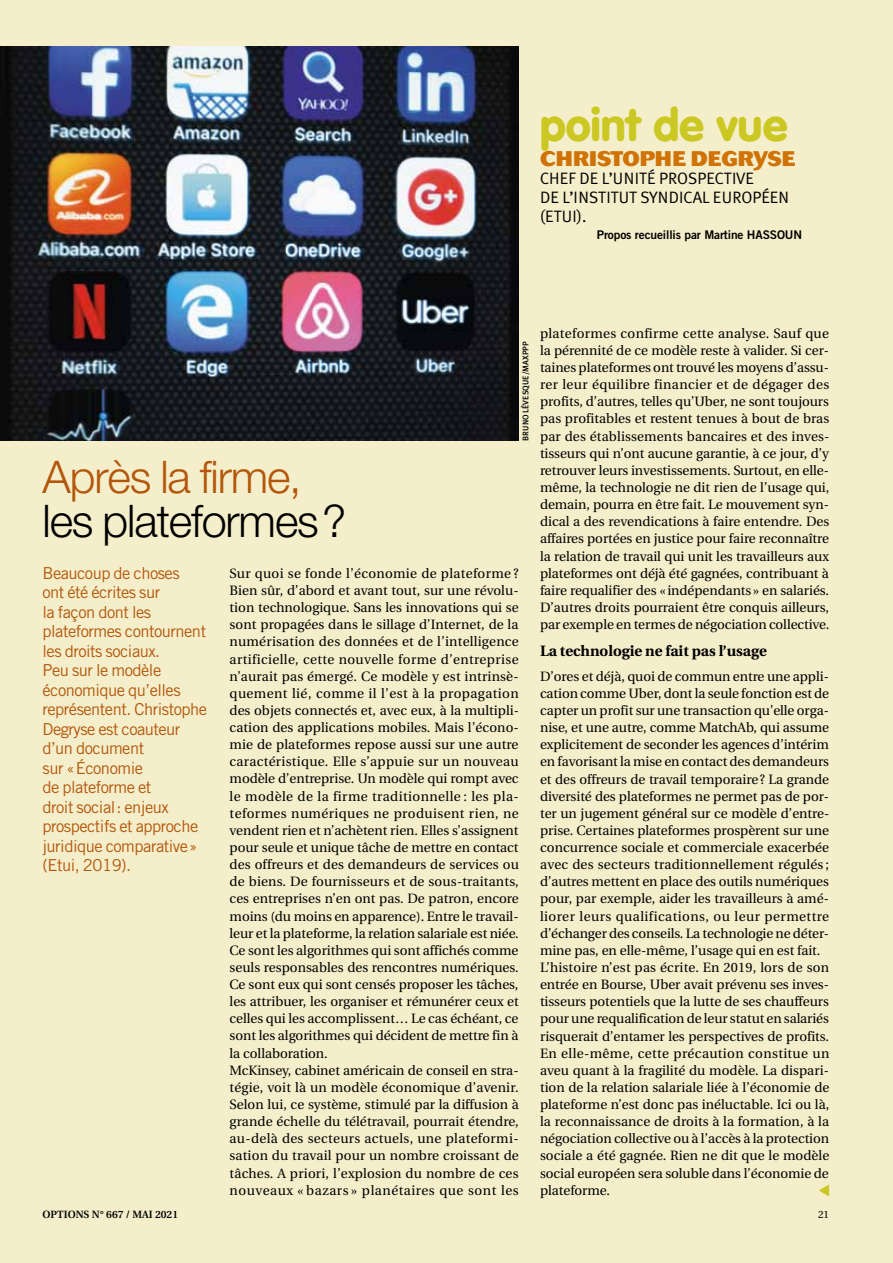
<style>
.page{position:relative;width:893px;height:1263px;background:#f4eeca}
.page>*{position:absolute;margin:0;border:0;box-sizing:border-box;transform-origin:0 0}
.t1{font:300 45px "Helvetica Neue";letter-spacing:-.025em;color:#000}
.t2{font:300 45px "Helvetica Neue";letter-spacing:-.025em;color:#b3570c}
.t3{font:900 45px "VAG Rounded";color:#cbc823}
.t4{font:800 21px "Cosmos";letter-spacing:.015em;color:#d17205}
.t5{font:16.5px/19.5px "Trade Gothic";letter-spacing:-.03em;color:#b3570c}
.t6{font:16.5px/18.8px "Meta Plus Normal";letter-spacing:-.005em;color:#000}
.t7{font:700 15px "Utopia";color:#000}
.t8{font:13.5px/17.1px "Utopia";color:#000}
.t9{font:12px "Trade Gothic Bold Two";letter-spacing:-.01em;color:#000}
.t10{font:600 10.5px "Utopia";color:#000}
.t11{font:10.5px "Utopia";color:#000}
.t12{font:500 8.25px "Meta Plus";color:#000}
</style>
<div class="page">
<img style="left:1px;top:47px;width:518px;height:394px">
<h1 class="t3" style="left:540px;top:98px;width:249px">point de vue</h1>
<h2 class="t4" style="left:540px;top:146px;width:257px">CHRISTOPHE DEGRYSE</h2>
<p class="t6" style="left:540px;top:169px;width:251px">CHEF DE L’UNITÉ PROSPECTIVE<br>DE L’I NSTITUT SYNDICAL EUROPÉEN (ETUI).</p>
<p class="t9" style="left:597px;top:227px;width:205px">Propos recueillis par Martine Hassoun</p>
<p class="t12" style="left:521px;top:413px;width:72px;rotate:-90deg">Lévesque/maxppp</p>
<h1 class="t2" style="left:43px;top:450px;width:261px">Après la firme,</h1>
<h1 class="t1" style="left:43px;top:493px;width:305px">les plateformes?</h1>
<p class="t12" style="left:521px;top:441px;width:10px;rotate:-90deg">Bruno</p>
<p class="t5" style="left:43px;top:563px;width:166px">Beaucoup de choses<br>ont été écrites sur<br>la façon dont les plateformes contournent les droits sociaux.<br>Peu sur le modèle économique qu’elles représentent. Christophe<br>Degryse est coauteur d’un document<br>sur «Économie<br>de plateforme et<br>droit social: enjeux prospectifs et approche juridique comparative» (Etui, 2019).</p>
<p class="t8" style="left:230px;top:565px;width:291px">Sur quoi se fonde l’économie de plateforme ?<br>Bien sûr, d’abord et avant tout, sur une révolu&shy;tion technologique. Sans les innovations qui se sont propagées dans le sillage d’Internet, de la numérisation des données et de l’intelligence artificielle, cette nouvelle forme d’entreprise n’aurait pas émergé. Ce modèle y est intrinsè&shy;quement lié, comme il l’est à la propagation des objets connectés et, avec eux, à la multipli&shy;cation des applications mobiles. Mais l’écono&shy;mie de plateformes repose aussi sur une autre caractéristique. Elle s’appuie sur un nouveau modèle d’entreprise. Un modèle qui rompt avec le modèle de la firme traditionnelle : les pla&shy;teformes numériques ne produisent rien, ne vendent rien et n’achètent rien. Elles s’assignent pour seule et unique tâche de mettre en contact des offreurs et des demandeurs de services ou de biens. De fournisseurs et de sous-traitants, ces entreprises n’en ont pas. De patron, encore moins (du moins en apparence). Entre le travail&shy;leur et la plateforme, la relation salariale est niée.<br>Ce sont les algorithmes qui sont affichés comme seuls responsables des rencontres numériques.<br>Ce sont eux qui sont censés proposer les tâches, les attribuer, les organiser et rémunérer ceux et celles qui les accomplissent… Le cas échéant, ce sont les algorithmes qui décident de mettre fin à la collaboration.<br>McKinsey, cabinet américain de conseil en stra&shy;tégie, voit là un modèle économique d’avenir.<br>Selon lui, ce système, stimulé par la diffusion à grande échelle du télétravail, pourrait étendre, au-delà des secteurs actuels, une plateformi&shy;sation du travail pour un nombre croissant de tâches. A priori, l’explosion du nombre de ces nouveaux « bazars » planétaires que sont les</p>
<p class="t8" style="left:540px;top:325px;width:291px;text-align:justify">plateformes confirme cette analyse. Sauf que la pérennité de ce modèle reste à valider. Si cer&shy;taines plateformes ont trouvé les moyens d’assu&shy;rer leur équilibre financier et de dégager des profits, d’autres, telles qu’Uber, ne sont toujours pas profitables et restent tenues à bout de bras par des établissements bancaires et des inves&shy;tisseurs qui n’ont aucune garantie, à ce jour, d’y retrouver leurs investissements. Surtout, en elle&shy;même, la technologie ne dit rien de l’usage qui, demain, pourra en être fait. Le mouvement syn&shy;dical a des revendications à faire entendre. Des affaires portées en justice pour faire reconnaître la relation de travail qui unit les travailleurs aux plateformes ont déjà été gagnées, contribuant à faire requalifier des « indépendants » en salariés.<br>D’autres droits pourraient être conquis ailleurs, par exemple en termes de négociation collective.</p>
<p class="t7" style="left:540px;top:642px;width:228px">La technologie ne fait pas l’usage</p>
<p class="t8" style="left:540px;top:668px;width:291px">D’ores et déjà, quoi de commun entre une appli&shy;cation comme Uber, dont la seule fonction est de capter un profit sur une transaction qu’elle orga&shy;nise, et une autre, comme MatchAb, qui assume explicitement de seconder les agences d’intérim en favorisant la mise en contact des demandeurs et des offreurs de travail temporaire? La grande diversité des plateformes ne permet pas de por&shy;ter un jugement général sur ce modèle d’entre&shy;prise. Certaines plateformes prospèrent sur une concurrence sociale et commerciale exacerbée avec des secteurs traditionnellement régulés ; d’autres mettent en place des outils numériques pour, par exemple, aider les travailleurs à amé&shy;liorer leurs qualifications, ou leur permettre d’échanger des conseils. La technologie ne déter&shy;mine pas, en elle-même, l’usage qui en est fait.<br>L’histoire n’est pas écrite. En 2019, lors de son entrée en Bourse, Uber avait prévenu ses inves&shy;tisseurs potentiels que la lutte de ses chauffeurs pour une requalification de leur statut en salariés risquerait d’entamer les perspectives de profits.<br>En elle-même, cette précaution constitue un aveu quant à la fragilité du modèle. La dispari&shy;tion de la relation salariale liée à l’économie de plateforme n’est donc pas inéluctable. Ici ou là, la reconnaissance de droits à la formation, à la négociation collective ou à l’accès à la protection sociale a été gagnée. Rien ne dit que le modèle social européen sera soluble dans l’économie de plateforme.</p>
<p class="t10" style="left:43px;top:1208px;width:137px">OPTIONS N° 667 / mai 2021</p>
<p class="t11" style="left:818px;top:1208px;width:13px">21</p>
</div>
